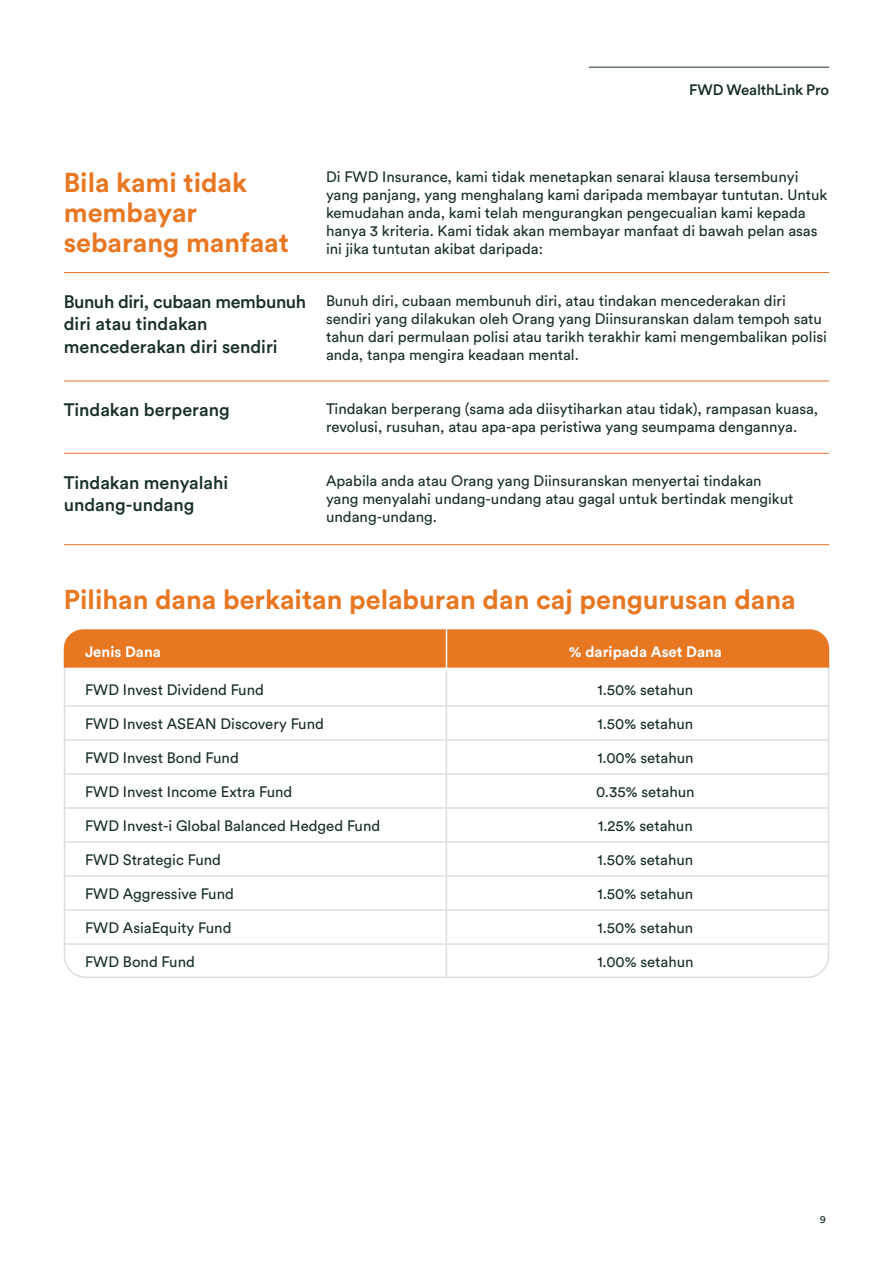
<style>
.page{position:relative;width:893px;height:1263px;background:#fff}
.page>*{position:absolute;margin:0;border:0;box-sizing:border-box;transform-origin:0 0}
.t1{font:700 27px/30px "FWD Circular";color:#e87722}
.t2{font:500 18px/22.5px "FWD Circular";color:#183028}
.t3{font:15px/18px "FWD Circular";color:#183028}
.t4{font:700 15px "FWD Circular";color:#fff}
.t5{font:500 15px "FWD Circular";letter-spacing:-.01em;color:#183028}
.t6{font:10.5px "FWD Circular";color:#183028}
</style>
<div class="page">
<hr style="left:589px;top:67px;width:240px;height:1px;background:#183028">
<hr style="left:64px;top:272px;width:765px;height:1px;background:#e87722">
<hr style="left:64px;top:381px;width:765px;height:1px;background:#e87722">
<hr style="left:64px;top:453px;width:765px;height:1px;background:#e87722">
<hr style="left:64px;top:544px;width:765px;height:1px;background:#e87722">
<div style="left:64px;top:629px;width:765px;height:39px;background:#e87722"></div>
<hr style="left:446px;top:672px;width:1px;height:33px;background:#dbdfe1">
<hr style="left:64px;top:705px;width:382px;height:2px;background:#dbdfe1">
<hr style="left:446px;top:705px;width:383px;height:2px;background:#dbdfe1">
<hr style="left:446px;top:707px;width:1px;height:32px;background:#dbdfe1">
<hr style="left:64px;top:739px;width:382px;height:2px;background:#dbdfe1">
<hr style="left:446px;top:739px;width:383px;height:2px;background:#dbdfe1">
<hr style="left:446px;top:741px;width:1px;height:32px;background:#dbdfe1">
<hr style="left:64px;top:773px;width:382px;height:2px;background:#dbdfe1">
<hr style="left:446px;top:773px;width:383px;height:2px;background:#dbdfe1">
<hr style="left:446px;top:775px;width:1px;height:32px;background:#dbdfe1">
<hr style="left:446px;top:809px;width:1px;height:32px;background:#dbdfe1">
<hr style="left:64px;top:841px;width:382px;height:2px;background:#dbdfe1">
<hr style="left:446px;top:841px;width:383px;height:2px;background:#dbdfe1">
<hr style="left:446px;top:843px;width:1px;height:32px;background:#dbdfe1">
<hr style="left:64px;top:875px;width:382px;height:2px;background:#dbdfe1">
<hr style="left:446px;top:875px;width:383px;height:2px;background:#dbdfe1">
<hr style="left:446px;top:877px;width:1px;height:32px;background:#dbdfe1">
<hr style="left:64px;top:909px;width:382px;height:2px;background:#dbdfe1">
<hr style="left:446px;top:909px;width:383px;height:2px;background:#dbdfe1">
<hr style="left:446px;top:911px;width:1px;height:32px;background:#dbdfe1">
<hr style="left:64px;top:943px;width:382px;height:2px;background:#dbdfe1">
<hr style="left:446px;top:943px;width:383px;height:2px;background:#dbdfe1">
<hr style="left:446px;top:945px;width:1px;height:33px;background:#dbdfe1">
<hr style="left:446px;top:629px;width:1px;height:43px;background:#fff">
<hr style="left:64px;top:807px;width:382px;height:2px;background:#dbdfe1">
<hr style="left:446px;top:807px;width:383px;height:2px;background:#dbdfe1">
<p class="t5" style="left:689px;top:79px;width:142px">FWD WealthLink Pro</p>
<h1 class="t1" style="left:64px;top:166px;width:226px">Bila kami tidak membayar sebarang manfaat</h1>
<p class="t3" style="left:326px;top:167px;width:503px">Di FWD Insurance, kami tidak menetapkan senarai klausa tersembunyi yang panjang, yang menghalang kami daripada membayar tuntutan. Untuk kemudahan anda, kami telah mengurangkan pengecualian kami kepada hanya 3 kriteria. Kami tidak akan membayar manfaat di bawah pelan asas ini jika tuntutan akibat daripada:</p>
<p class="t2" style="left:64px;top:290px;width:244px">Bunuh diri, cubaan membunuh diri atau tindakan mencederakan diri sendiri</p>
<p class="t2" style="left:64px;top:398px;width:167px">Tindakan berperang</p>
<p class="t2" style="left:64px;top:470px;width:166px">Tindakan menyalahi undang-undang</p>
<p class="t3" style="left:326px;top:291px;width:502px">Bunuh diri, cubaan membunuh diri, atau tindakan mencederakan diri sendiri yang dilakukan oleh Orang yang Diinsuranskan dalam tempoh satu tahun dari permulaan polisi atau tarikh terakhir kami mengembalikan polisi anda, tanpa mengira keadaan mental.</p>
<p class="t3" style="left:326px;top:399px;width:494px">Tindakan berperang (sama ada diisytiharkan atau tidak), rampasan kuasa, revolusi, rusuhan, atau apa-apa peristiwa yang seumpama dengannya.</p>
<p class="t3" style="left:326px;top:471px;width:469px">Apabila anda atau Orang yang Diinsuranskan menyertai tindakan yang menyalahi undang-undang atau gagal untuk bertindak mengikut undang-undang.</p>
<h1 class="t1" style="left:64px;top:583px;width:733px">Pilihan dana berkaitan pelaburan dan caj pengurusan dana</h1>
<p class="t4" style="left:85px;top:641px;width:77px">Jenis Dana</p>
<p class="t4" style="left:569px;top:641px;width:155px">% daripada Aset Dana</p>
<p class="t3" style="left:85px;top:680px;width:180px">FWD Invest Dividend Fund</p>
<p class="t3" style="left:598px;top:680px;width:97px">1.50% setahun</p>
<p class="t3" style="left:85px;top:714px;width:240px">FWD Invest ASEAN Discovery Fund</p>
<p class="t3" style="left:598px;top:714px;width:97px">1.50% setahun</p>
<p class="t3" style="left:85px;top:748px;width:155px">FWD Invest Bond Fund</p>
<p class="t3" style="left:597px;top:748px;width:98px">1.00% setahun</p>
<p class="t3" style="left:85px;top:782px;width:209px">FWD Invest Income Extra Fund</p>
<p class="t3" style="left:596px;top:782px;width:100px">0.35% setahun</p>
<p class="t3" style="left:85px;top:816px;width:297px">FWD Invest-i Global Balanced Hedged Fund</p>
<p class="t3" style="left:598px;top:816px;width:96px">1.25% setahun</p>
<p class="t3" style="left:85px;top:850px;width:138px">FWD Strategic Fund</p>
<p class="t3" style="left:598px;top:850px;width:97px">1.50% setahun</p>
<p class="t3" style="left:85px;top:884px;width:150px">FWD Aggressive Fund</p>
<p class="t3" style="left:598px;top:884px;width:97px">1.50% setahun</p>
<p class="t3" style="left:85px;top:918px;width:148px">FWD AsiaEquity Fund</p>
<p class="t3" style="left:598px;top:918px;width:97px">1.50% setahun</p>
<p class="t3" style="left:85px;top:952px;width:111px">FWD Bond Fund</p>
<p class="t3" style="left:597px;top:952px;width:98px">1.00% setahun</p>
<p class="t6" style="left:820px;top:1212px;width:8px">9</p>
</div>
